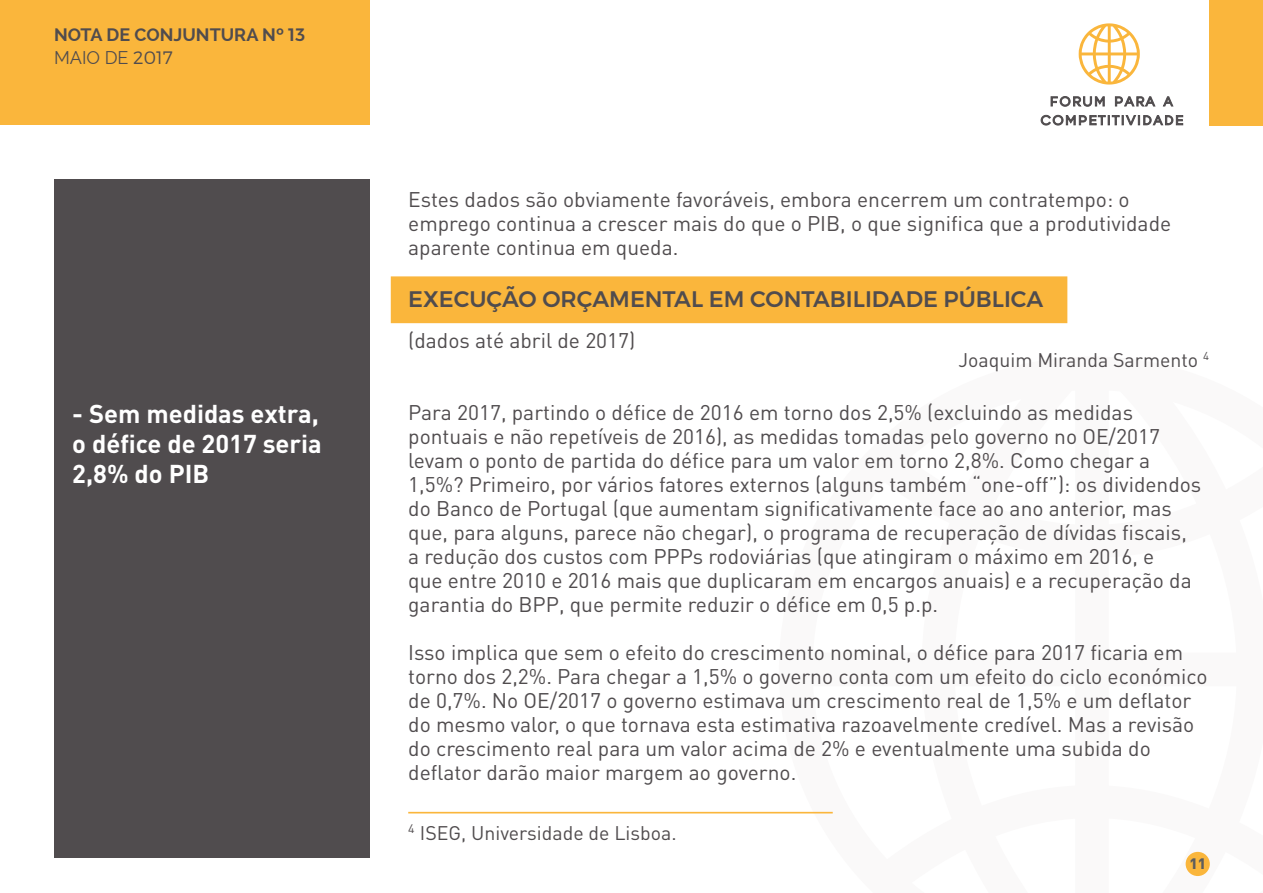
<style>
.page{position:relative;width:1263px;height:893px;background:#fff}
.page>*{position:absolute;margin:0;border:0;box-sizing:border-box;transform-origin:0 0}
.t1{font:700 25.5px/30px "DIN Pro";color:#fff;text-align:justify}
.t2{font:500 22.5px "Montserrat";color:#504c4e}
.t3{font:21px/24px "DIN Pro";color:#504c4e}
.t4{font:19.5px "DIN Pro";color:#504c4e}
.t5{font:700 18px/23.4px "Raleway";color:#504c4e}
.t6{font:900 15px "DIN Pro";color:#5e5d5d}
.s1{font-family:"Montserrat";font-weight:500}
.s2{font-weight:400}
.s3{font-family:"Montserrat";font-weight:300}
</style>
<div class="page">
<div style="left:54px;top:179px;width:316px;height:678px;background:#504c4e"></div>
<div style="left:0;top:0;width:370px;height:125px;background:#fab63c"></div>
<div style="left:1210px;top:0;width:53px;height:125px;background:#fab63c"></div>
<svg style="left:1079px;top:23px;width:61px;height:62px"></svg>
<svg style="left:1050px;top:96px;width:55px;height:11px"></svg>
<svg style="left:1115px;top:96px;width:41px;height:11px"></svg>
<svg style="left:1162px;top:96px;width:12px;height:11px"></svg>
<svg style="left:1040px;top:114px;width:143px;height:12px"></svg>
<div style="left:1185px;top:852px;width:25px;height:24px;background:#fab63c;border-radius:50%"></div>
<div style="left:391px;top:276px;width:676px;height:47px;background:#fab63c;border:2px solid #fab63c"></div>
<hr style="left:408px;top:812px;width:425px;height:1px;background:#fab63c">
<p class="t5" style="left:54px;top:23px;width:253px">NOTA DE CONJUNTURA Nº <span class="s1">13<br></span><span class="s2">MAIO DE</span> <span class="s3">2017</span></p>
<p class="t1" style="left:72px;top:398px;width:251px">- Sem medidas extra, o défice de 2017 seria 2,8% do PIB</p>
<p class="t3" style="left:408px;top:186px;width:764px">Estes dados são obviamente favoráveis, embora encerrem um contratempo: o emprego continua a crescer mais do que o PIB, o que significa que a produtividade aparente continua em queda.</p>
<p class="t2" style="left:408px;top:286px;width:636px">EXECUÇÃO ORÇAMENTAL EM CONTABILIDADE PÚBLICA</p>
<p class="t3" style="left:408px;top:327px;width:229px">(dados até abril de 2017)</p>
<p class="t4" style="left:958px;top:346px;width:252px">Joaquim Miranda Sarmento <sup>4</sup></p>
<p class="t3" style="left:408px;top:399px;width:795px">Para 2017, partindo o défice de 2016 em torno dos 2,5% (excluindo as medidas pontuais e não repetíveis de 2016), as medidas tomadas pelo governo no OE/2017 levam o ponto de partida do défice para um valor em torno 2,8%. Como chegar a 1,5%? Primeiro, por vários fatores externos (alguns também “one-off”): os dividendos do Banco de Portugal (que aumentam significativamente face ao ano anterior, mas que, para alguns, parece não chegar), o programa de recuperação de dívidas fiscais, a redução dos custos com PPPs rodoviárias (que atingiram o máximo em 2016, e<br>que entre 2010 e 2016 mais que duplicaram em encargos anuais) e a recuperação da garantia do BPP, que permite reduzir o défice em 0,5 p.p.</p>
<p class="t3" style="left:408px;top:640px;width:801px">Isso implica que sem o efeito do crescimento nominal, o défice para 2017 ficaria em torno dos 2,2%. Para chegar a 1,5% o governo conta com um efeito do ciclo económico de 0,7%. No OE/2017 o governo estimava um crescimento real de 1,5% e um deflator do mesmo valor, o que tornava esta estimativa razoavelmente credível. Mas a revisão do crescimento real para um valor acima de 2% e eventualmente uma subida do deflator darão maior margem ao governo.</p>
<p class="t4" style="left:408px;top:819px;width:270px"><sup>4</sup> ISEG, Universidade de Lisboa.</p>
<p class="t6" style="left:1189px;top:853px;width:18px">11</p>
</div>
